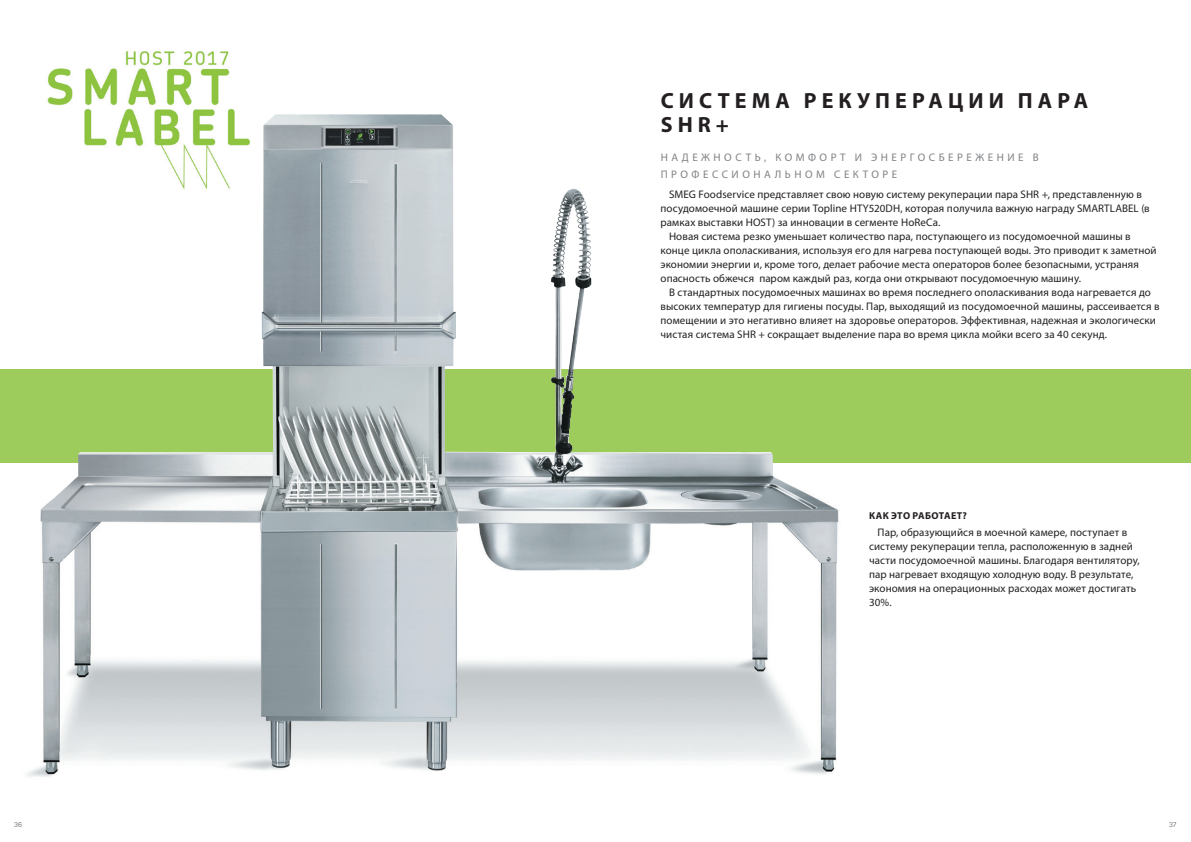
<style>
.page{position:relative;width:1191px;height:842px;background:#fff}
.page>*{position:absolute;margin:0;border:0;box-sizing:border-box;transform-origin:0 0}
.TIT_CAPitolo_22{font:700 22px/24px "Myriad Pro";letter-spacing:.23em;color:#231f20}
.txt_-_Intro_-_11{font:11px/14px "Myriad Pro";letter-spacing:.005em;color:#231f20}
.SOTTO_TIT_capito{font:11px/17px "Myriad Pro";letter-spacing:.32em;color:#808285}
.txt_-_Band_DX_-_8{font:700 10px "Myriad Pro";letter-spacing:.025em;color:#231f20}
.t1{font:300 7px "Univers Cyr";color:#57585a}
</style>
<div class="page">
<div style="left:0;top:370px;width:1191px;height:93px;background:#9ecc5c"></div>
<img style="left:47px;top:51px;width:188px;height:63px">
<img style="left:6px;top:114px;width:898px;height:663px">
<p class="TIT_CAPitolo_22" style="left:661px;top:88px;width:429px">СИСТЕМА РЕКУПЕРАЦИИ ПАРА<br>SHR+</p>
<p class="SOTTO_TIT_capito" style="left:660px;top:148px;width:380px">НАДЕЖНОСТЬ, КОМФОРТ И ЭНЕРГОСБЕРЕЖЕНИЕ В<br>ПРОФЕССИОНАЛЬНОМ СЕКТОРЕ</p>
<p class="txt_-_Intro_-_11" style="left:660px;top:187px;width:490px;text-indent:9px">SMEG Foodservice представляет свою новую систему рекуперации пара SHR +, представленную в посудомоечной машине серии Topline HTY520DH, которая получила важную награду SMARTLABEL (в рамках выставки HOST) за инновации в сегменте HoReCa.</p>
<p class="txt_-_Intro_-_11" style="left:660px;top:229px;width:497px;text-indent:9px">Новая система резко уменьшает количество пара, поступающего из посудомоечной машины в конце цикла ополаскивания, используя его для нагрева поступающей воды. Это приводит к заметной экономии энергии и, кроме того, делает рабочие места операторов более безопасными, устраняя опасность обжечся паром каждый раз, когда они открывают посудомоечную машину.</p>
<p class="txt_-_Intro_-_11" style="left:660px;top:285px;width:500px;text-indent:9px">В стандартных посудомоечных машинах во время последнего ополаскивания вода нагревается до высоких температур для гигиены посуды. Пар, выходящий из посудомоечной машины, рассеивается в помещении и это негативно влияет на здоровье операторов. Эффективная, надежная и экологически чистая система SHR + сокращает выделение пара во время цикла мойки всего за 40 секунд.</p>
<p class="txt_-_Band_DX_-_8" style="left:869px;top:509px;width:99px">КАК ЭТО РАБОТАЕТ?</p>
<p class="txt_-_Intro_-_11" style="left:869px;top:525px;width:272px;text-indent:9px">Пар, образующийся в моечной камере, поступает в систему рекуперации тепла, расположенную в задней части посудомоечной машины. Благодаря вентилятору, пар нагревает входящую холодную воду. В результате, экономия на операционных расходах может достигать 30%.</p>
<p class="t1" style="left:14px;top:820px;width:9px">36</p>
<p class="t1" style="left:1169px;top:820px;width:9px">37</p>
</div>
